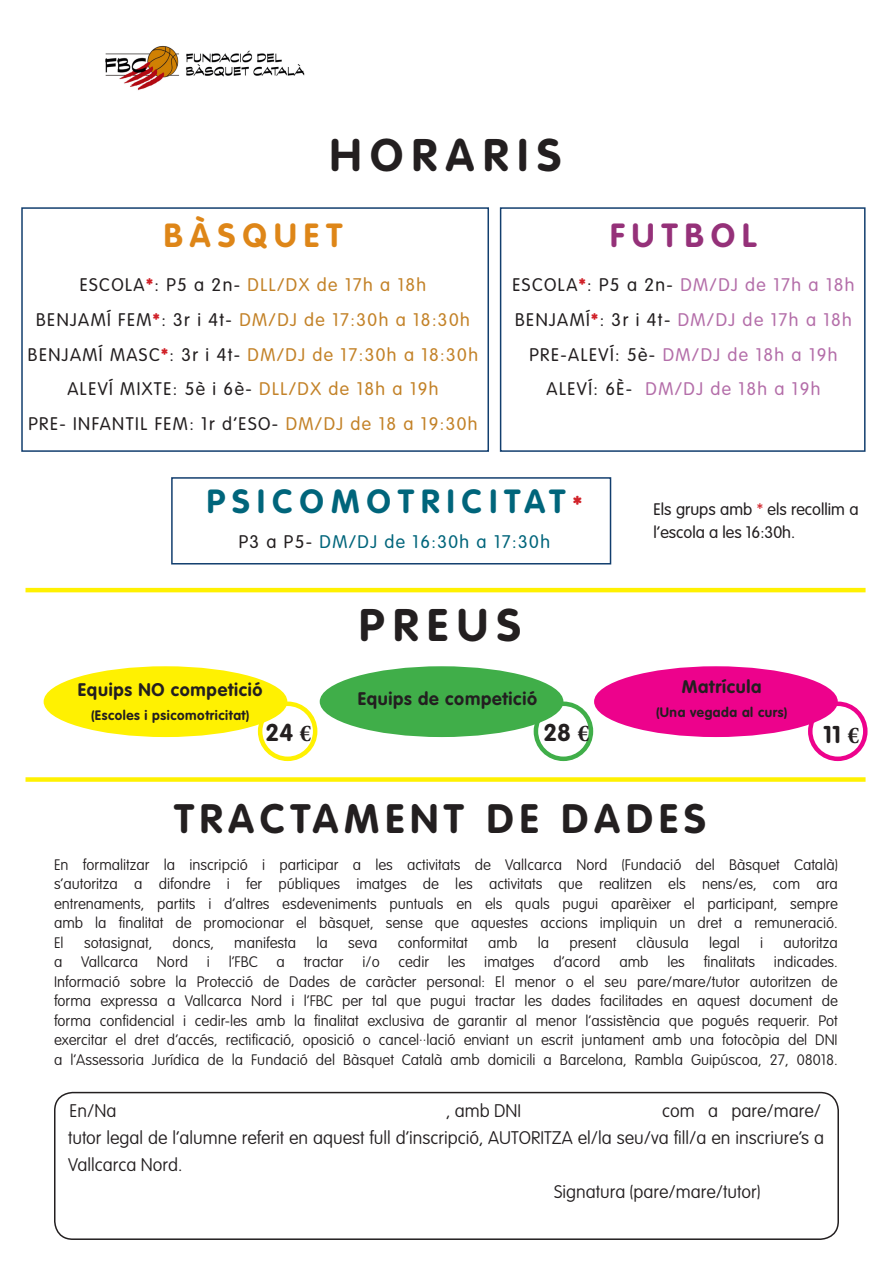
<style>
.page{position:relative;width:893px;height:1263px;background:#fff}
.page>*{position:absolute;margin:0;border:0;box-sizing:border-box;transform-origin:0 0}
.t1{font:700 45px "VAG Rounded";letter-spacing:.2em;color:#231f20}
.t2{font:700 40.5px "VAG Rounded";letter-spacing:.15em;color:#231f20}
.t3{font:700 33px "VAG Rounded";letter-spacing:.22em;color:#00657b}
.t4{font:700 33px "VAG Rounded";letter-spacing:.22em;color:#de8618}
.t5{font:700 33px "VAG Rounded";letter-spacing:.22em;color:#953179}
.t6{font:700 24px "VAG Rounded";color:#231f20}
.t7{font:100 18px/27px "VAG Rounded";color:#231f20}
.t8{font:300 18px "VAG Rounded";letter-spacing:.08em;color:#c38228}
.t9{font:300 18px "VAG Rounded";letter-spacing:.08em;color:#231f20}
.t10{font:300 18px "VAG Rounded";letter-spacing:.08em;color:#b46ea9}
.t11{font:700 18px "VAG Rounded";letter-spacing:.04em;color:#231f20}
.t12{font:300 18px "VAG Rounded";letter-spacing:.08em;color:#00657b}
.t13{font:300 16.5px/22.5px "VAG Rounded";color:#231f20}
.t14{font:100 15px/19.5px "VAG Rounded";color:#231f20;text-align:justify}
.t15{font:700 13.5px "VAG Rounded";letter-spacing:.04em;color:#231f20}
.s1{color:#231f20}
.s2{font-weight:700;color:#d1232a}
.s3{color:#c38228}
.s4{color:#b46ea9}
.s5{font-size:24px;color:#d1232a}
.s6{font-family:"Minion Pro"}
.s7{color:#d1232a}
</style>
<div class="page">
<div style="left:320px;top:666px;width:243px;height:71px;background:#40ae49;border-radius:50%"></div>
<div style="left:44px;top:666px;width:243px;height:71px;background:#fff101;border-radius:50%"></div>
<div style="left:21px;top:207px;width:468px;height:245px;border:2px solid #123e6e"></div>
<div style="left:500px;top:207px;width:365px;height:245px;border:2px solid #123e6e"></div>
<div style="left:171px;top:477px;width:440px;height:87px;border:2px solid #123e6e"></div>
<div style="left:258px;top:701px;width:59px;height:60px;border:4px solid #fff101;border-radius:50%"></div>
<div style="left:534px;top:701px;width:59px;height:60px;border:4px solid #40ae49;border-radius:50%"></div>
<div style="left:594px;top:666px;width:244px;height:71px;background:#ed028c;border-radius:50%"></div>
<div style="left:808px;top:701px;width:59px;height:60px;border:4px solid #ed028c;border-radius:50%"></div>
<div style="left:54px;top:1092px;width:785px;height:148px;border:2px solid #231f20;border-radius:18px"></div>
<hr style="left:26px;top:588px;width:839px;height:4px;background:#fff101">
<div style="left:26px;top:777px;width:839px;height:5px;background:#fff101"></div>
<img style="left:105px;top:46px;width:200px;height:45px">
<p class="t1" style="left:330px;top:129px;width:233px">HORARIS</p>
<p class="t4" style="left:164px;top:216px;width:180px">BÀSQUET</p>
<p class="t8" style="left:80px;top:275px;width:348px"><span class="s1">ESCOLA</span><span class="s2">*</span><span class="s1">: P5 a 2n-</span> DLL/DX de 17h a 18h</p>
<p class="t8" style="left:36px;top:309px;width:435px"><span class="s1">BENJAMÍ FEM</span><span class="s2">*</span><span class="s1">: 3r i 4t-</span> DM/DJ de 17:30h a 18:30h</p>
<p class="t8" style="left:28px;top:344px;width:452px"><span class="s1">BENJAMÍ MASC</span><span class="s2">*</span><span class="s1">: 3r i 4t-</span> DM/DJ de 17:30h a 18:30h</p>
<p class="t9" style="left:67px;top:378px;width:373px">ALEVÍ MIXTE: 5è i 6è- <span class="s3">DLL/DX de 18h a 19h</span></p>
<p class="t9" style="left:28px;top:413px;width:451px">PRE- INFANTIL FEM: 1r d’ESO- <span class="s3">DM/DJ de 18 a 19:30h</span></p>
<p class="t5" style="left:610px;top:216px;width:148px">FUTBOL</p>
<p class="t10" style="left:513px;top:275px;width:343px"><span class="s1">ESCOLA</span><span class="s2">*</span><span class="s1">: P5 a 2n-</span> DM/DJ de 17h a 18h</p>
<p class="t9" style="left:515px;top:309px;width:338px">BENJAMÍ<span class="s2">*</span>: 3r i 4t- <span class="s4">DM/DJ de 17h a 18h</span></p>
<p class="t10" style="left:529px;top:344px;width:310px"><span class="s1">PRE-ALEVÍ: 5è-</span> DM/DJ de 18h a 19h</p>
<p class="t10" style="left:547px;top:378px;width:275px"><span class="s1">ALEVÍ: 6È-</span> DM/DJ de 18h a 19h</p>
<p class="t3" style="left:207px;top:482px;width:377px">PSICOMOTRICITAT<span class="s5">*</span></p>
<p class="t12" style="left:239px;top:531px;width:313px"><span class="s1">P3 a P5-</span> DM/DJ de 16:30h a 17:30h</p>
<p class="t11" style="left:78px;top:679px;width:186px">Equips NO competició</p>
<p class="t15" style="left:91px;top:707px;width:160px">(Escoles i psicomotricitat)</p>
<p class="t6" style="left:266px;top:718px;width:47px">24 <span class="s6">€</span></p>
<p class="t1" style="left:359px;top:599px;width:163px">PREUS</p>
<p class="t11" style="left:358px;top:688px;width:181px">Equips de competició</p>
<p class="t6" style="left:543px;top:718px;width:47px">28 <span class="s6">€</span></p>
<p class="t13" style="left:654px;top:499px;width:206px">Els grups amb <span class="s7">*</span> els recollim a l’escola a les 16:30h.</p>
<p class="t11" style="left:682px;top:676px;width:81px">Matrícula</p>
<p class="t15" style="left:656px;top:704px;width:133px">(Una vegada al curs)</p>
<p class="t6" style="left:823px;top:720px;width:38px">11 <span class="s6">€</span></p>
<p class="t2" style="left:174px;top:795px;width:533px">TRACTAMENT DE DADES</p>
<p class="t14" style="left:54px;top:855px;width:785px">En formalitzar la inscripció i participar a les activitats de Vallcarca Nord (Fundació del Bàsquet Català) s’autoritza a difondre i fer públiques imatges de les activitats que realitzen els nens/es, com ara entrenaments, partits i d’altres esdeveniments puntuals en els quals pugui aparèixer el participant, sempre amb la finalitat de promocionar el bàsquet, sense que aquestes accions impliquin un dret a remuneració.</p>
<p class="t14" style="left:54px;top:933px;width:11px">El</p>
<p class="t14" style="left:84px;top:933px;width:70px">sotasignat,</p>
<p class="t14" style="left:173px;top:933px;width:43px">doncs,</p>
<p class="t14" style="left:234px;top:933px;width:63px">manifesta</p>
<p class="t14" style="left:316px;top:933px;width:13px">la</p>
<p class="t14" style="left:348px;top:933px;width:31px">seva</p>
<p class="t14" style="left:398px;top:933px;width:72px">conformitat</p>
<p class="t14" style="left:488px;top:933px;width:31px">amb</p>
<p class="t14" style="left:538px;top:933px;width:13px">la</p>
<p class="t14" style="left:569px;top:933px;width:48px">present</p>
<p class="t14" style="left:637px;top:933px;width:54px">clàusula</p>
<p class="t14" style="left:709px;top:933px;width:32px">legal</p>
<p class="t14" style="left:760px;top:933px;width:5px">i</p>
<p class="t14" style="left:783px;top:933px;width:56px">autoritza</p>
<p class="t14" style="left:54px;top:952px;width:10px">a</p>
<p class="t14" style="left:81px;top:952px;width:58px">Vallcarca</p>
<p class="t14" style="left:157px;top:952px;width:33px">Nord</p>
<p class="t14" style="left:207px;top:952px;width:5px">i</p>
<p class="t14" style="left:229px;top:952px;width:30px">l’FBC</p>
<p class="t14" style="left:276px;top:952px;width:10px">a</p>
<p class="t14" style="left:304px;top:952px;width:41px">tractar</p>
<p class="t14" style="left:362px;top:952px;width:19px">i/o</p>
<p class="t14" style="left:399px;top:952px;width:32px">cedir</p>
<p class="t14" style="left:448px;top:952px;width:19px">les</p>
<p class="t14" style="left:484px;top:952px;width:52px">imatges</p>
<p class="t14" style="left:553px;top:952px;width:49px">d’acord</p>
<p class="t14" style="left:619px;top:952px;width:31px">amb</p>
<p class="t14" style="left:667px;top:952px;width:19px">les</p>
<p class="t14" style="left:704px;top:952px;width:53px">finalitats</p>
<p class="t14" style="left:774px;top:952px;width:65px">indicades.</p>
<p class="t14" style="left:54px;top:972px;width:785px">Informació sobre la Protecció de Dades de caràcter personal: El menor o el seu pare/mare/tutor autoritzen de forma expressa a Vallcarca Nord i l’FBC per tal que pugui tractar les dades facilitades en aquest document de forma confidencial i cedir-les amb la finalitat exclusiva de garantir al menor l’assistència que pogués requerir. Pot exercitar el dret d’accés, rectificació, oposició o cancel·∙lació enviant un escrit juntament amb una fotocòpia del DNI a l’Assessoria Jurídica de la Fundació del Bàsquet Català amb domicili a Barcelona, Rambla Guipúscoa, 27, 08018.</p>
<p class="t7" style="left:70px;top:1097px;width:48px">En/Na</p>
<p class="t7" style="left:446px;top:1097px;width:76px">, amb DNI</p>
<p class="t7" style="left:68px;top:1097px;width:758px;text-indent:594px">com a pare/mare/ tutor legal de l’alumne referit en aquest full d’inscripció, AUTORITZA el/la seu/va fill/a en inscriure’s a<br>Vallcarca Nord.</p>
<p class="t7" style="left:554px;top:1178px;width:208px">Signatura (pare/mare/tutor)</p>
</div>
